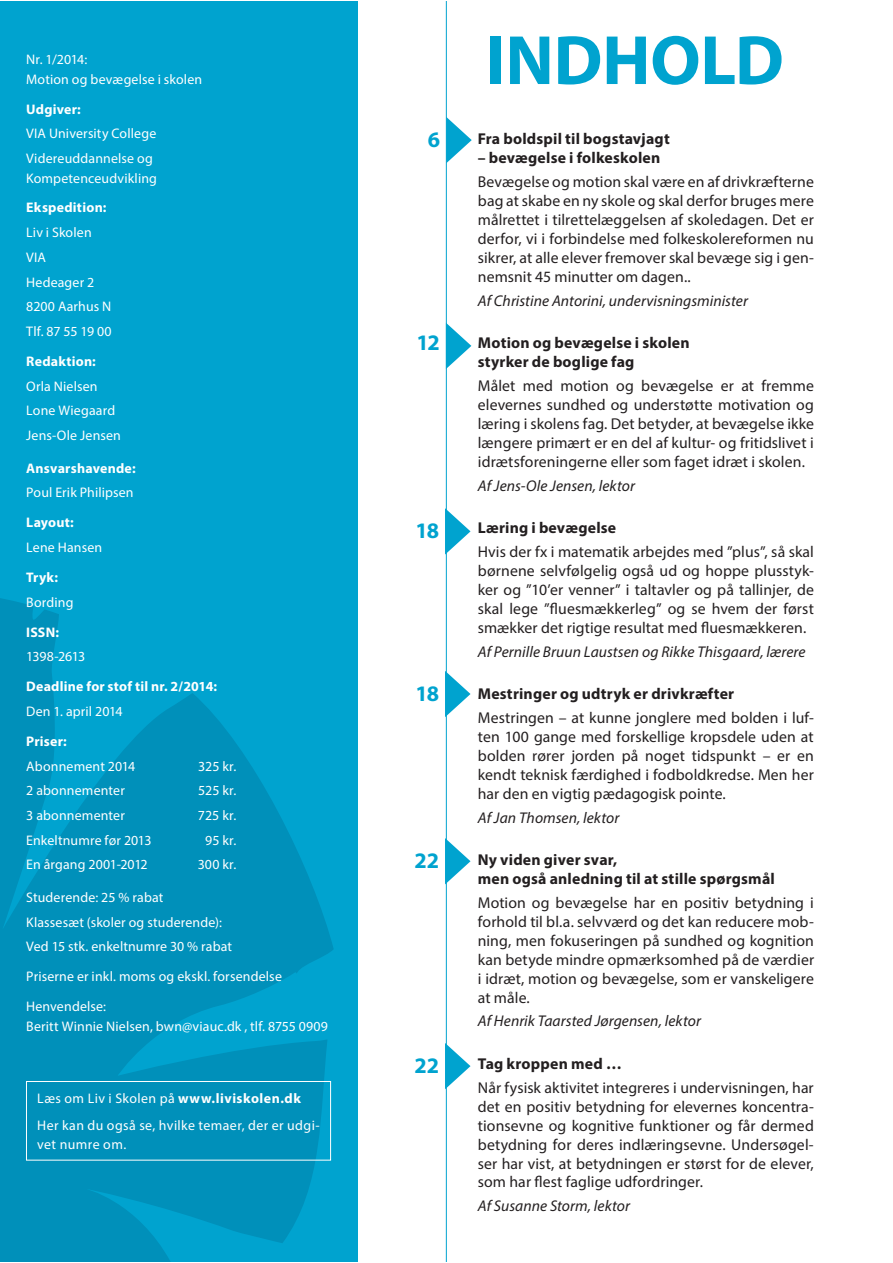
<style>
.page{position:relative;width:893px;height:1263px;background:#fff}
.page>*{position:absolute;margin:0;border:0;box-sizing:border-box;transform-origin:0 0}
.t1{font:700 70.35px "Myriad Pro";letter-spacing:-.005em;color:#00a3cf}
.t2{font:700 22.2px "Myriad Pro";letter-spacing:-.05em;color:#00a3cf}
.t3{font:15.75px/18.9px "Myriad Pro";letter-spacing:.01em;color:#231f20;text-align:justify}
.t4{font:700 15.75px/18.9px "Myriad Pro";letter-spacing:.01em;color:#231f20}
.t5{font:italic 15.6px "Myriad Pro";letter-spacing:.005em;color:#231f20}
.t6{font:13.95px/24.8px "Myriad Pro";letter-spacing:.01em;color:#fff}
.t7{font:13.95px/27.3px "Myriad Pro";letter-spacing:.03em;color:#fff}
.t8{font:700 13.95px/24.8px "Myriad Pro";letter-spacing:.015em;color:#fff}
.t9{font:13.95px/24.8px "Myriad Pro";letter-spacing:-.025em;color:#fff}
.s1{font-weight:700}
.s2{font-weight:400}
</style>
<div class="page">
<div style="left:0;top:1px;width:357px;height:1260px;background:#00a3cf"></div>
<svg style="left:447px;top:117px;width:25px;height:46px"></svg>
<hr style="left:446px;top:1px;width:1px;height:1260px;background:#00a3cf">
<svg style="left:445px;top:508px;width:25px;height:47px"></svg>
<svg style="left:445px;top:671px;width:25px;height:46px"></svg>
<svg style="left:445px;top:838px;width:25px;height:46px"></svg>
<svg style="left:445px;top:1043px;width:25px;height:46px"></svg>
<svg style="left:446px;top:323px;width:25px;height:46px"></svg>
<svg style="left:0;top:598px;width:334px;height:663px;fill:#0090ba"></svg>
<div style="left:26px;top:1081px;width:305px;height:79px;border:1px solid #fff"></div>
<p class="t6" style="left:26px;top:51px;width:177px;line-height:19.5px">Nr. 1/2014:<br>Motion og bevægelse i skolen</p>
<p class="t6" style="left:26px;top:98px;width:132px"><span class="s1">Udgiver:<br></span>VIA University College<br>Videreuddannelse og</p>
<p class="t6" style="left:26px;top:164px;width:132px;line-height:30px">Kompetenceudvikling<br><span class="s1">Ekspedition:</span></p>
<p class="t6" style="left:26px;top:221px;width:87px">Liv i Skolen<br>VIA<br>Hedeager 2<br>8200 Aarhus N<br>Tlf. 87 55 19 00</p>
<p class="t6" style="left:26px;top:350px;width:96px"><span class="s1">Redaktion:<br></span>Orla Nielsen<br>Lone Wiegaard<br>Jens-Ole Jensen</p>
<p class="t6" style="left:26px;top:456px;width:111px"><span class="s1">Ansvarshavende:<br></span>Poul Erik Philipsen</p>
<p class="t6" style="left:26px;top:511px;width:77px"><span class="s1">Layout:<br></span>Lene Hansen</p>
<p class="t6" style="left:26px;top:566px;width:49px"><span class="s1">Tryk:<br></span>Bording</p>
<p class="t9" style="left:26px;top:620px;width:61px"><span class="s1">ISSN:<br></span>1398-2613</p>
<p class="t8" style="left:26px;top:674px;width:192px">Deadline for stof til nr. 2/2014:<br><span class="s2">Den 1. april 2014</span></p>
<p class="t6" style="left:26px;top:730px;width:111px"><span class="s1">Priser:<br></span>Abonnement 2014</p>
<p class="t6" style="left:198px;top:754px;width:40px">325 kr.</p>
<p class="t6" style="left:26px;top:779px;width:100px">2 abonnementer</p>
<p class="t6" style="left:198px;top:779px;width:40px">525 kr.</p>
<p class="t6" style="left:26px;top:804px;width:100px">3 abonnementer</p>
<p class="t6" style="left:198px;top:804px;width:40px">725 kr.</p>
<p class="t6" style="left:26px;top:828px;width:127px">Enkeltnumre før 2013</p>
<p class="t6" style="left:205px;top:828px;width:33px">95 kr.</p>
<p class="t6" style="left:26px;top:853px;width:123px">En årgang 2001-2012</p>
<p class="t6" style="left:198px;top:853px;width:40px">300 kr.</p>
<p class="t6" style="left:26px;top:886px;width:207px">Studerende: 25 % rabat<br>Klassesæt (skoler og studerende):<br>Ved 15 stk. enkeltnumre 30 % rabat</p>
<p class="t6" style="left:26px;top:962px;width:257px;line-height:30px">Priserne er inkl. moms og ekskl. forsendelse<br>Henvendelse:</p>
<p class="t6" style="left:26px;top:1014px;width:303px">Beritt Winnie Nielsen, bwn@viauc.dk , tlf. 8755 0909</p>
<p class="t7" style="left:37px;top:1085px;width:284px">Læs om Liv i Skolen på <span class="s1">www.liviskolen.dk<br></span>Her kan du også se, hvilke temaer, der er udgi-</p>
<p class="t7" style="left:37px;top:1132px;width:91px">vet numre om.</p>
<p class="t2" style="left:428px;top:126px;width:14px">6</p>
<p class="t2" style="left:417px;top:329px;width:25px">12</p>
<p class="t2" style="left:415px;top:517px;width:25px">18</p>
<p class="t2" style="left:415px;top:680px;width:25px">18</p>
<p class="t2" style="left:415px;top:847px;width:26px">22</p>
<p class="t2" style="left:415px;top:1052px;width:26px">22</p>
<p class="t1" style="left:486px;top:19px;width:300px">INDHOLD</p>
<p class="t4" style="left:478px;top:130px;width:193px">Fra boldspil til bogstavjagt</p>
<p class="t3" style="left:478px;top:147px;width:338px;line-height:24.2px"><span class="s1">– bevægelse i folkeskolen<br></span>Bevægelse og motion skal være en af drivkræfterne</p>
<p class="t3" style="left:478px;top:193px;width:338px">bag at skabe en ny skole og skal derfor bruges mere målrettet i tilrettelæggelsen af skoledagen. Det er derfor, vi i forbindelse med folkeskolereformen nu sikrer, at alle elever fremover skal bevæge sig i gen&shy;nemsnit 45 minutter om dagen..</p>
<p class="t5" style="left:478px;top:295px;width:272px">Af Christine Antorini, undervisningsminister</p>
<p class="t4" style="left:478px;top:333px;width:213px">Motion og bevægelse i skolen styrker de boglige fag</p>
<p class="t3" style="left:478px;top:377px;width:338px">Målet med motion og bevægelse er at fremme elevernes sundhed og understøtte motivation og læring i skolens fag. Det betyder, at bevægelse ikke længere primært er en del af kultur- og fritidslivet i idrætsforeningerne eller som faget idræt i skolen.</p>
<p class="t5" style="left:478px;top:480px;width:159px">Af Jens-Ole Jensen, lektor</p>
<p class="t3" style="left:478px;top:517px;width:338px;line-height:24.2px"><span class="s1">Læring i bevægelse<br></span>Hvis der fx i matematik arbejdes med ”plus”, så skal</p>
<p class="t3" style="left:478px;top:562px;width:338px">børnene selvfølgelig også ud og hoppe plusstyk&shy;ker og ”10’er venner” i taltavler og på tallinjer, de skal lege ”fluesmækkerleg” og se hvem der først smækker det rigtige resultat med fluesmækkeren.</p>
<p class="t5" style="left:478px;top:646px;width:329px">Af Pernille Bruun Laustsen og Rikke Thisgaard, lærere</p>
<p class="t3" style="left:478px;top:683px;width:338px;line-height:24.2px"><span class="s1">Mestringer og udtryk er drivkræfter<br></span>Mestringen – at kunne jonglere med bolden i luf-</p>
<p class="t3" style="left:478px;top:728px;width:337px">ten 100 gange med forskellige kropsdele uden at bolden rører jorden på noget tidspunkt – er en kendt teknisk færdighed i fodboldkredse. Men her har den en vigtig pædagogisk pointe.</p>
<p class="t5" style="left:478px;top:812px;width:143px">Af Jan Thomsen, lektor</p>
<p class="t4" style="left:478px;top:850px;width:298px">Ny viden giver svar,<br>men også anledning til at stille spørgsmål</p>
<p class="t3" style="left:478px;top:894px;width:338px">Motion og bevægelse har en positiv betydning i forhold til bl.a. selvværd og det kan reducere mob&shy;ning, men fokuseringen på sundhed og kognition kan betyde mindre opmærksomhed på de værdier i idræt, motion og bevægelse, som er vanskeligere at måle.</p>
<p class="t5" style="left:478px;top:1015px;width:225px">Af Henrik Taarsted Jørgensen, lektor</p>
<p class="t3" style="left:478px;top:1052px;width:337px;line-height:24.2px"><span class="s1">Tag kroppen med …<br></span>Når fysisk aktivitet integreres i undervisningen, har</p>
<p class="t3" style="left:478px;top:1098px;width:337px">det en positiv betydning for elevernes koncentra&shy;tionsevne og kognitive funktioner og får dermed betydning for deres indlæringsevne. Undersøgel&shy;ser har vist, at betydningen er størst for de elever, som har flest faglige udfordringer.</p>
<p class="t5" style="left:478px;top:1200px;width:154px">Af Susanne Storm, lektor</p>
</div>
